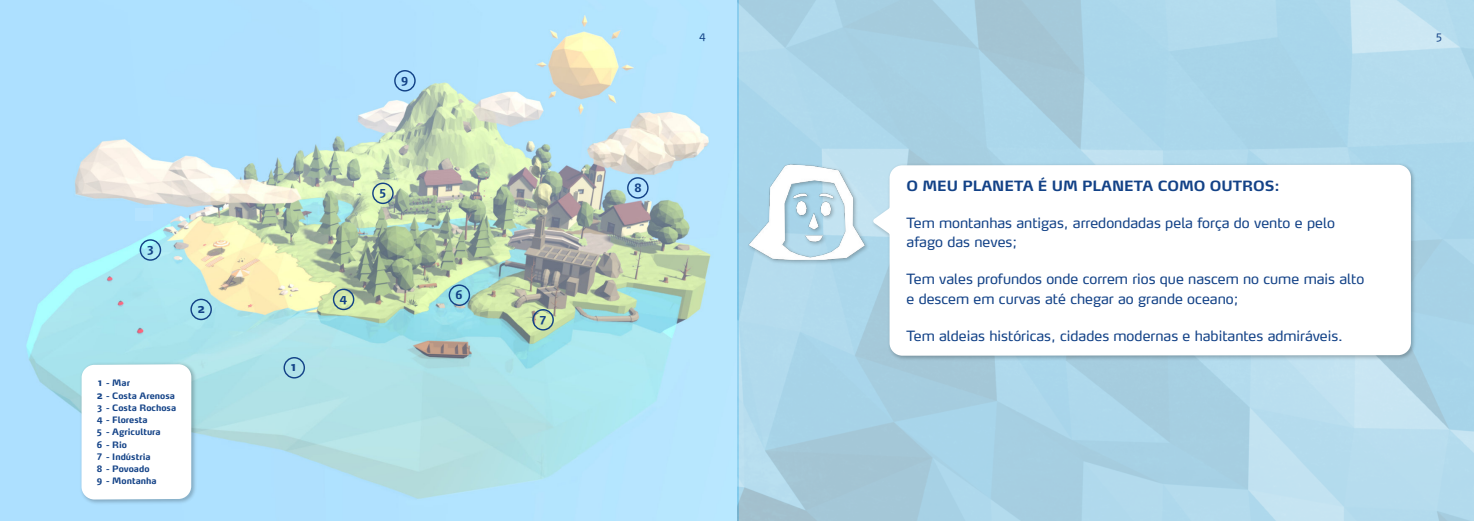
<style>
.page{position:relative;width:1474px;height:521px;background:#fff}
.page>*{position:absolute;margin:0;border:0;box-sizing:border-box;transform-origin:0 0}
.t1{font:14px/19.6px "Max LF";color:#134287}
.t2{font:700 14px "Max";color:#134287}
.t3{font:700 13.12px "Max";color:#134287}
.t4{font:700 11.38px "Max";color:#134287}
.t5{font:700 10.5px/12.2px "Max";color:#134287}
.t6{font:10.5px "Max";color:#134287}
.t7{font:700 8.75px/12.2px "Max";color:#134287}
</style>
<div class="page">
<img style="left:0;top:0;width:1473px;height:521px">
<img style="left:79px;top:362px;width:118px;height:143px">
<svg style="left:81px;top:364px;width:110px;height:135px"></svg>
<div style="left:283px;top:357px;width:22px;height:21px;border:1px solid #134287;border-radius:50%"></div>
<div style="left:190px;top:299px;width:22px;height:21px;border:1px solid #134287;border-radius:50%"></div>
<div style="left:140px;top:239px;width:21px;height:22px;border:1px solid #134287;border-radius:50%"></div>
<div style="left:333px;top:289px;width:21px;height:21px;border:1px solid #134287;border-radius:50%"></div>
<div style="left:372px;top:183px;width:21px;height:21px;border:1px solid #134287;border-radius:50%"></div>
<div style="left:448px;top:284px;width:22px;height:22px;border:1px solid #134287;border-radius:50%"></div>
<div style="left:532px;top:309px;width:22px;height:21px;border:1px solid #134287;border-radius:50%"></div>
<div style="left:627px;top:177px;width:21px;height:22px;border:1px solid #134287;border-radius:50%"></div>
<div style="left:394px;top:70px;width:21px;height:22px;border:1px solid #134287;border-radius:50%"></div>
<div style="left:135px;top:208px;width:18px;height:12px;background:#b5e3ff"></div>
<img style="left:871px;top:162px;width:545px;height:199px">
<svg style="left:873px;top:165px;width:537px;height:191px"></svg>
<img style="left:747px;top:162px;width:122px;height:103px">
<p class="t4" style="left:147px;top:243px;width:8px">3</p>
<p class="t3" style="left:197px;top:303px;width:9px">2</p>
<p class="t7" style="left:106px;top:378px;width:26px">- Mar</p>
<p class="t7" style="left:106px;top:390px;width:70px">- Costa Arenosa</p>
<p class="t7" style="left:106px;top:402px;width:72px">- Costa Rochosa</p>
<p class="t7" style="left:106px;top:414px;width:43px">- Floresta</p>
<p class="t7" style="left:97px;top:427px;width:65px;text-indent:9px">- Agricultura<br>6 - Rio</p>
<p class="t7" style="left:97px;top:451px;width:55px;text-align:right">- Indústria<br>8 - Povoado</p>
<p class="t7" style="left:106px;top:476px;width:52px">- Montanha</p>
<p class="t5" style="left:96px;top:377px;width:8px">1<br>2</p>
<p class="t7" style="left:97px;top:401px;width:8px;text-align:justify">3<br>4<br>5</p>
<p class="t7" style="left:97px;top:450px;width:6px">7</p>
<p class="t7" style="left:97px;top:474px;width:7px">9</p>
<p class="t3" style="left:291px;top:361px;width:6px">1</p>
<p class="t4" style="left:401px;top:74px;width:9px">9</p>
<p class="t4" style="left:379px;top:186px;width:8px">5</p>
<p class="t4" style="left:339px;top:293px;width:9px">4</p>
<p class="t4" style="left:455px;top:290px;width:9px">6</p>
<p class="t4" style="left:540px;top:313px;width:8px">7</p>
<p class="t4" style="left:634px;top:184px;width:9px">8</p>
<p class="t6" style="left:699px;top:31px;width:8px">4</p>
<p class="t6" style="left:1435px;top:31px;width:7px">5</p>
<p class="t2" style="left:906px;top:180px;width:375px">O MEU PLANETA É UM PLANETA COMO OUTROS:</p>
<p class="t1" style="left:906px;top:214px;width:430px">Tem montanhas antigas, arredondadas pela força do vento e pelo afago das neves;</p>
<p class="t1" style="left:906px;top:271px;width:459px">Tem vales profundos onde correm rios que nascem no cume mais alto e descem em curvas até chegar ao grande oceano;</p>
<p class="t1" style="left:906px;top:327px;width:438px">Tem aldeias históricas, cidades modernas e habitantes admiráveis.</p>
</div>
